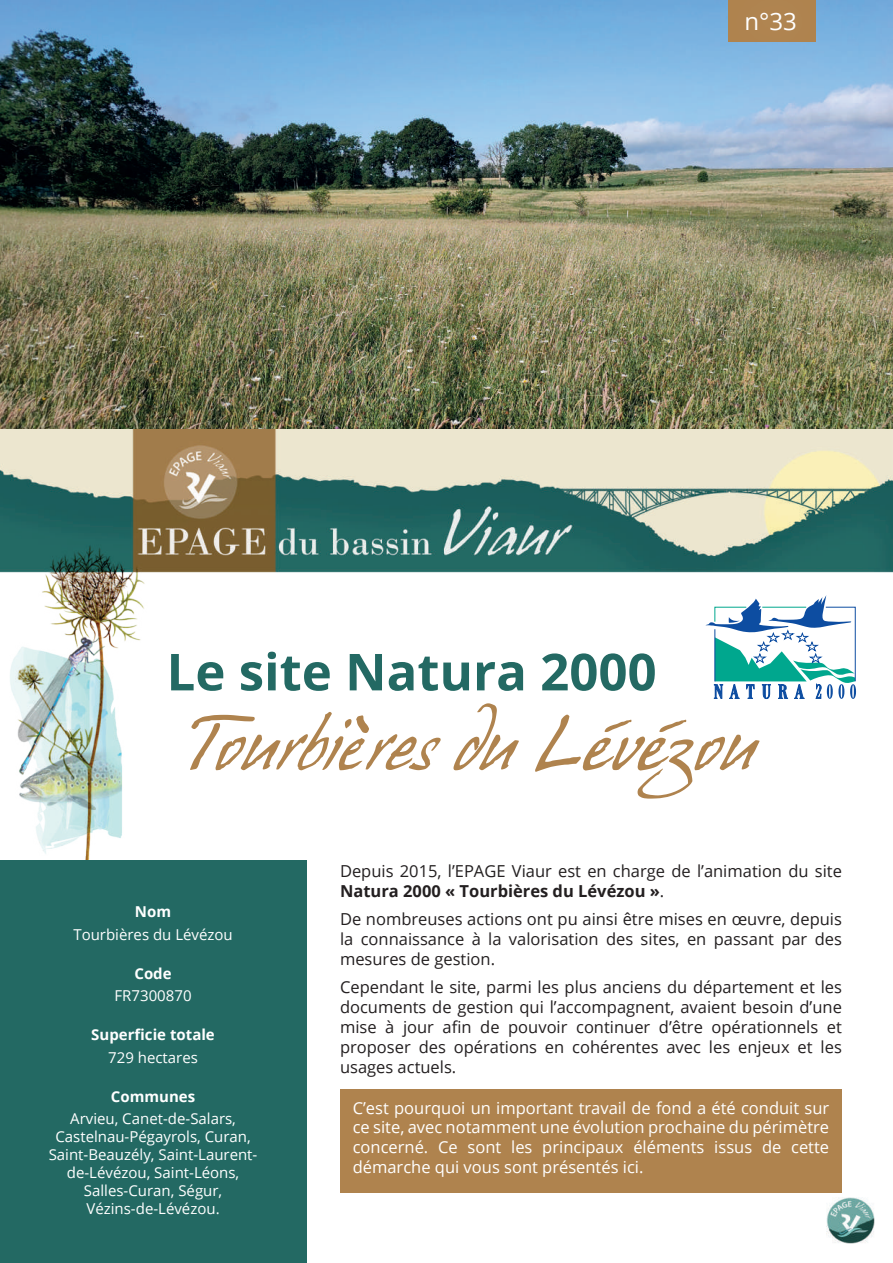
<style>
.page{position:relative;width:893px;height:1263px;background:#fff}
.page>*{position:absolute;margin:0;border:0;box-sizing:border-box;transform-origin:0 0}
.t1{font:66.75px "Hans Hand";color:#af834e}
.t2{font:700 51px "Open Sans";color:#236963}
.t3{font:24px "Open Sans";color:#fff}
.t4{font:16.5px/19.8px "Open Sans";color:#231f20;text-align:justify}
.t5{font:16.5px/19.8px "Open Sans";color:#fff;text-align:justify}
.t6{font:15px/18px "Open Sans";color:#fff;text-align:center}
.t7{font:700 15px "Open Sans";color:#fff}
.s1{font-weight:700}
</style>
<div class="page">
<div style="left:340px;top:1089px;width:502px;height:103px;background:#af834e"></div>
<img style="left:0;top:0;width:893px;height:890px">
<div style="left:131px;top:615px;width:562px;height:115px;background:#fff"></div>
<div style="left:151px;top:663px;width:648px;height:178px;background:#fff"></div>
<img style="left:827px;top:1197px;width:47px;height:47px">
<svg style="left:706px;top:595px;width:150px;height:104px"></svg>
<div style="left:0;top:860px;width:306px;height:403px;background:#236963"></div>
<div style="left:710px;top:0;width:122px;height:68px;background:#fff;opacity:.29"></div>
<h3 class="t3" style="left:744px;top:5px;width:54px">n°33</h3>
<h2 class="t2" style="left:167px;top:636px;width:492px">Le site Natura 2000</h2>
<h1 class="t1" style="left:190px;top:707px;width:566px">Tourbières du Lévézou</h1>
<p class="t7" style="left:135px;top:901px;width:38px">Nom</p>
<p class="t6" style="left:73px;top:925px;width:161px">Tourbières du Lévézou</p>
<p class="t7" style="left:134px;top:963px;width:39px">Code</p>
<p class="t6" style="left:115px;top:986px;width:79px">FR7300870</p>
<p class="t7" style="left:91px;top:1024px;width:125px">Superficie totale</p>
<p class="t6" style="left:108px;top:1048px;width:91px">729 hectares</p>
<p class="t7" style="left:111px;top:1086px;width:86px">Communes</p>
<p class="t6" style="left:49px;top:1109px;width:210px">Arvieu, Canet-de-Salars,<br>Castelnau-Pégayrols, Curan,<br>Saint-Beauzély, Saint-Laurent&shy;de-Lévézou, Saint-Léons,<br>Salles-Curan, Ségur,<br>Vézins-de-Lévézou.</p>
<p class="t4" style="left:340px;top:861px;width:503px">Depuis 2015, l’EPAGE Viaur est en charge de l’animation du site<br><span class="s1">Natura 2000 « Tourbières du Lévézou »</span>.</p>
<p class="t4" style="left:340px;top:909px;width:503px">De nombreuses actions ont pu ainsi être mises en œuvre, depuis la connaissance à la valorisation des sites, en passant par des mesures de gestion.</p>
<p class="t4" style="left:340px;top:977px;width:503px">Cependant le site, parmi les plus anciens du département et les documents de gestion qui l’accompagnent, avaient besoin d’une mise à jour afin de pouvoir continuer d’être opérationnels et proposer des opérations en cohérentes avec les enjeux et les usages actuels.</p>
<p class="t5" style="left:353px;top:1097px;width:478px">C’est pourquoi un important travail de fond a été conduit sur ce site, avec notamment une évolution prochaine du périmètre concerné. Ce sont les principaux éléments issus de cette démarche qui vous sont présentés ici.</p>
</div>
